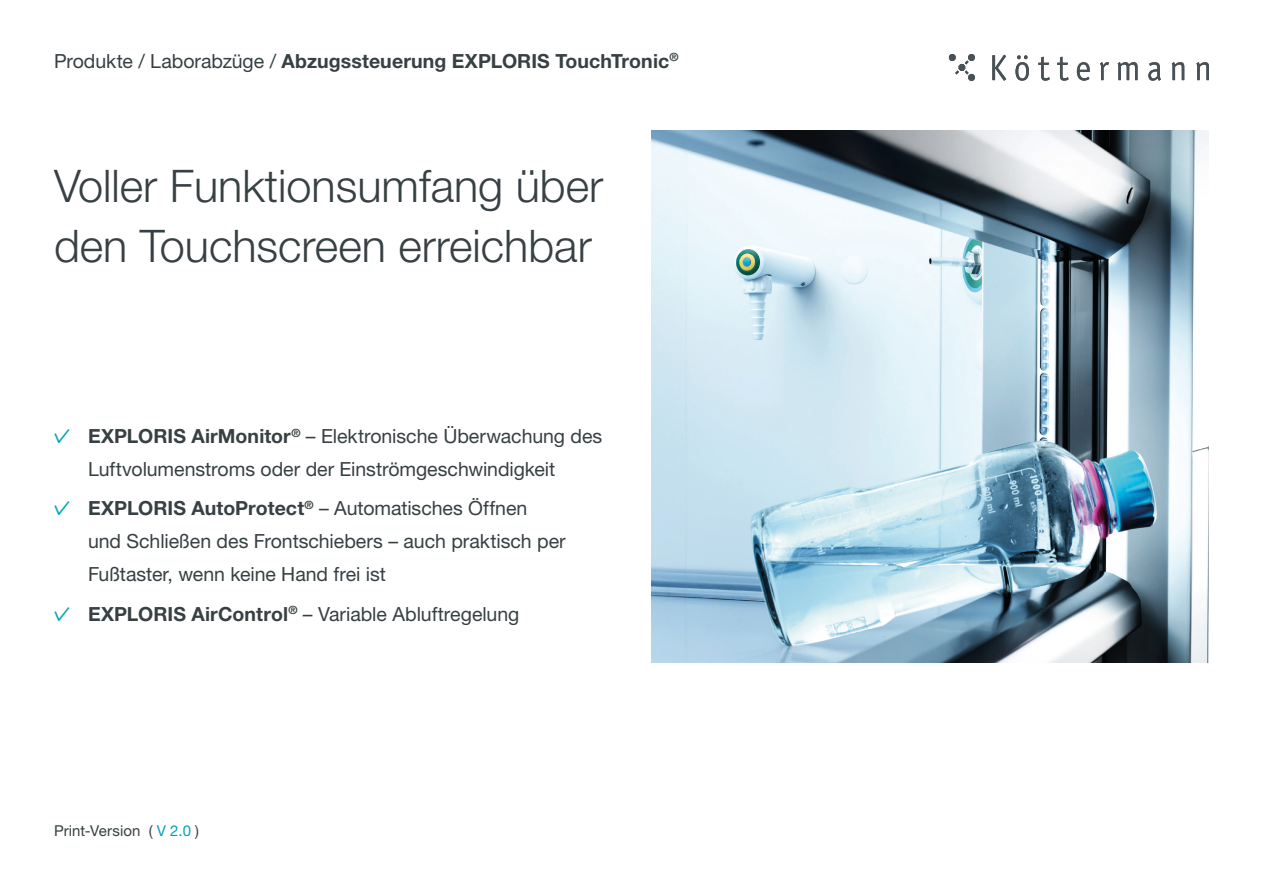
<style>
.page{position:relative;width:1263px;height:893px;background:#fff}
.page>*{position:absolute;margin:0;border:0;box-sizing:border-box;transform-origin:0 0}
.t1{font:300 45px/60px "Helvetica Neue LT Std";color:#374043}
.t2{font:19.5px/33px "Helvetica Neue LT Std";letter-spacing:-.005em;color:#374043}
.t3{font:700 19.5px "Helvetica Neue LT Std";letter-spacing:.005em;color:#374043}
.t4{font:15px "Helvetica Neue LT Std";letter-spacing:.005em;color:#374043}
.s1{font-weight:400}
.s2{font-family:"Artifakt Element";color:#00a3bc}
.s3{font-weight:700}
.s4{color:#00a3bc}
</style>
<div class="page">
<svg style="left:992px;top:55px;width:14px;height:26px"></svg>
<svg style="left:1015px;top:55px;width:14px;height:26px"></svg>
<svg style="left:1038px;top:57px;width:12px;height:24px"></svg>
<svg style="left:1057px;top:57px;width:11px;height:24px"></svg>
<svg style="left:1077px;top:62px;width:13px;height:19px"></svg>
<svg style="left:1100px;top:62px;width:9px;height:18px"></svg>
<svg style="left:1118px;top:62px;width:19px;height:18px"></svg>
<svg style="left:1148px;top:62px;width:13px;height:19px"></svg>
<svg style="left:1172px;top:62px;width:12px;height:18px"></svg>
<svg style="left:1196px;top:62px;width:13px;height:18px"></svg>
<svg style="left:949px;top:54px;width:26px;height:27px"></svg>
<img style="left:651px;top:131px;width:558px;height:531px">
<p class="t3" style="left:54px;top:49px;width:626px"><span class="s1">Produkte / Laborabzüge /</span> Abzugssteuerung EXPLORIS TouchTronic<sup>®</sup></p>
<h1 class="t1" style="left:54px;top:155px;width:551px">Voller Funktionsumfang über den Touchscreen erreichbar</h1>
<p class="t2" style="left:88px;top:419px;width:516px;text-indent:-34px"><span class="s2">✓</span> <span class="s3">EXPLORIS AirMonitor</span><sup>®</sup> – Elektronische Überwachung des<br>Luftvolumenstroms oder der Einströmgeschwindigkeit</p>
<p class="t2" style="left:88px;top:492px;width:479px;text-indent:-34px"><span class="s2">✓</span> <span class="s3">EXPLORIS AutoProtect</span><sup>®</sup> – Automatisches Öffnen<br>und Schließen des Frontschiebers – auch praktisch per<br>Fußtaster, wenn keine Hand frei ist</p>
<p class="t2" style="left:54px;top:597px;width:467px"><span class="s2">✓</span> <span class="s3">EXPLORIS AirControl</span><sup>®</sup> – Variable Abluftregelung</p>
<p class="t4" style="left:54px;top:822px;width:147px">Print-Version ( <span class="s4">V 2.0</span> )</p>
</div>
